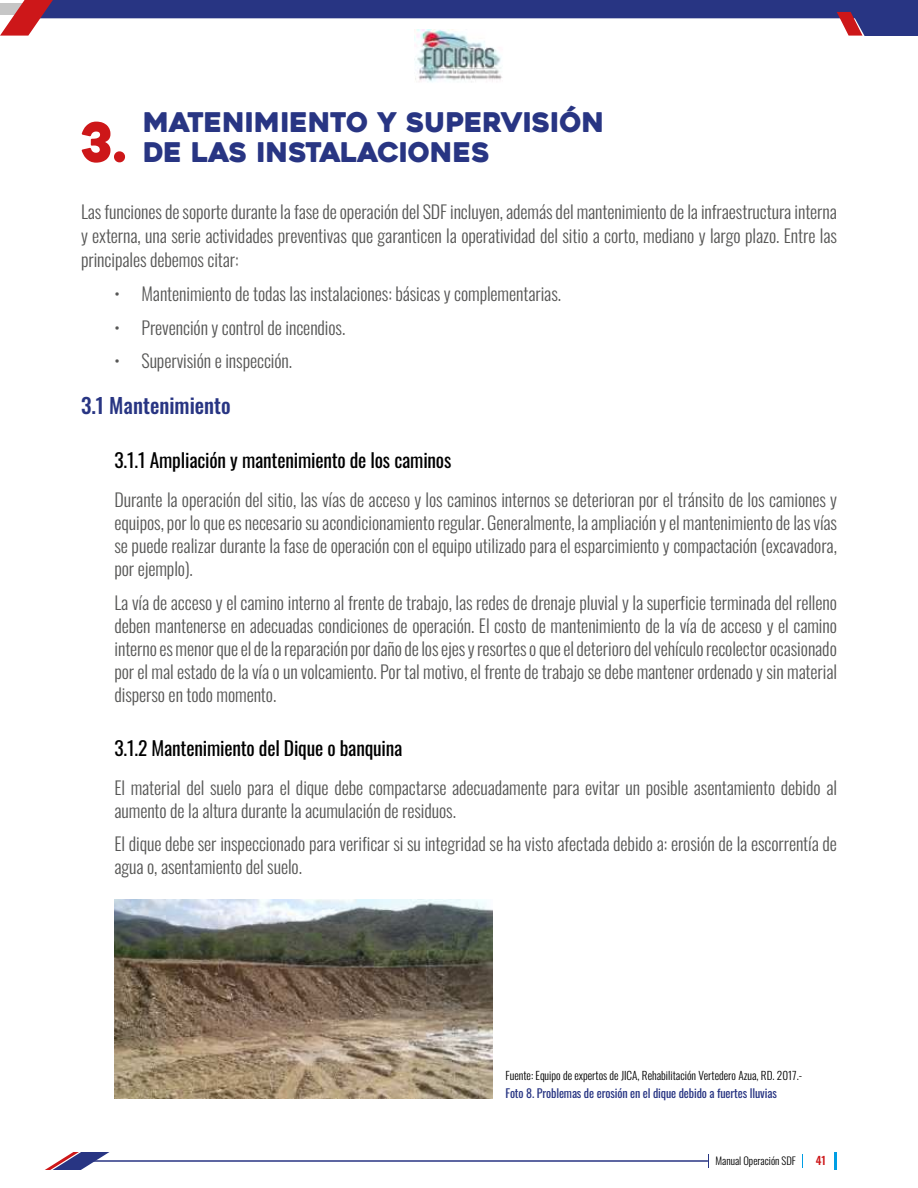
<style>
.page{position:relative;width:918px;height:1188px;background:#fff}
.page>*{position:absolute;margin:0;border:0;box-sizing:border-box;transform-origin:0 0}
.t1{font:27px "Heavitas";color:#283583}
.t2{font:500 21px "Oswald";color:#283583}
.t3{font:19.5px "Oswald";letter-spacing:-.01em;color:#000}
.t4{font:300 18px/23px "Oswald";letter-spacing:-.005em;color:#575756;text-align:justify}
.t5{font:12px "Oswald";letter-spacing:-.01em;color:#283583}
.t6{font:300 11.25px "Oswald";color:#000}
.t7{font:500 11.25px "Oswald";color:#cd1719}
.t8{font:300 10.5px "Oswald";color:#000}
.s1{font-size:54px;color:#cd1719}
</style>
<div class="page">
<div style="left:29px;top:0;width:889px;height:36px;background:#283583"></div>
<svg style="left:0;top:0;width:865px;height:41px"></svg>
<svg style="left:45px;top:1152px;width:64px;height:18px"></svg>
<hr style="left:834px;top:1152px;width:3px;height:18px;background:#009ee4">
<svg style="left:802px;top:1154px;width:1px;height:13px"></svg>
<hr style="left:81px;top:1160px;width:627px;height:2px;background:#283583">
<svg style="left:708px;top:1154px;width:1px;height:13px"></svg>
<img style="left:415px;top:30px;width:88px;height:52px">
<img style="left:114px;top:900px;width:378px;height:198px">
<h1 class="t1" style="left:143px;top:107px;width:463px">MATENIMIENTO Y SUPERVISIÓN</h1>
<h1 class="t1" style="left:81px;top:137px;width:410px"><span class="s1">3.</span> DE LAS INSTALACIONES</h1>
<p class="t4" style="left:81px;top:202px;width:758px;line-height:24px">Las funciones de soporte durante la fase de operación del SDF incluyen, además del mantenimiento de la infraestructura interna y externa, una serie actividades preventivas que garanticen la operatividad del sitio a corto, mediano y largo plazo. Entre las principales debemos citar:</p>
<p class="t4" style="left:114px;top:284px;width:448px">• Mantenimiento de todas las instalaciones: básicas y complementarias.</p>
<p class="t4" style="left:114px;top:317px;width:232px">• Prevención y control de incendios.</p>
<p class="t4" style="left:114px;top:351px;width:179px">• Supervisión e inspección.</p>
<p class="t2" style="left:81px;top:396px;width:151px">3.1 Mantenimiento</p>
<p class="t3" style="left:114px;top:452px;width:338px">3.1.1 Ampliación y mantenimiento de los caminos</p>
<p class="t4" style="left:114px;top:490px;width:724px">Durante la operación del sitio, las vías de acceso y los caminos internos se deterioran por el tránsito de los camiones y equipos, por lo que es necesario su acondicionamiento regular. Generalmente, la ampliación y el mantenimiento de las vías se puede realizar durante la fase de operación con el equipo utilizado para el esparcimiento y compactación (excavadora, por ejemplo).</p>
<p class="t4" style="left:114px;top:593px;width:724px">La vía de acceso y el camino interno al frente de trabajo, las redes de drenaje pluvial y la superficie terminada del relleno deben mantenerse en adecuadas condiciones de operación. El costo de mantenimiento de la vía de acceso y el camino interno es menor que el de la reparación por daño de los ejes y resortes o que el deterioro del vehículo recolector ocasionado por el mal estado de la vía o un volcamiento. Por tal motivo, el frente de trabajo se debe mantener ordenado y sin material disperso en todo momento.</p>
<p class="t3" style="left:114px;top:740px;width:290px">3.1.2 Mantenimiento del Dique o banquina</p>
<p class="t4" style="left:114px;top:778px;width:724px;line-height:22.5px">El material del suelo para el dique debe compactarse adecuadamente para evitar un posible asentamiento debido al aumento de la altura durante la acumulación de residuos.</p>
<p class="t4" style="left:114px;top:834px;width:724px;line-height:22.5px">El dique debe ser inspeccionado para verificar si su integridad se ha visto afectada debido a: erosión de la escorrentía de agua o, asentamiento del suelo.</p>
<p class="t6" style="left:505px;top:1071px;width:298px">Fuente: Equipo de expertos de JICA, Rehabilitación Vertedero Azua, RD. 2017.-</p>
<p class="t5" style="left:505px;top:1088px;width:273px">Foto 8. Problemas de erosión en el dique debido a fuertes lluvias</p>
<p class="t8" style="left:716px;top:1156px;width:82px">Manual Operación SDF</p>
<p class="t7" style="left:816px;top:1156px;width:11px">41</p>
</div>
